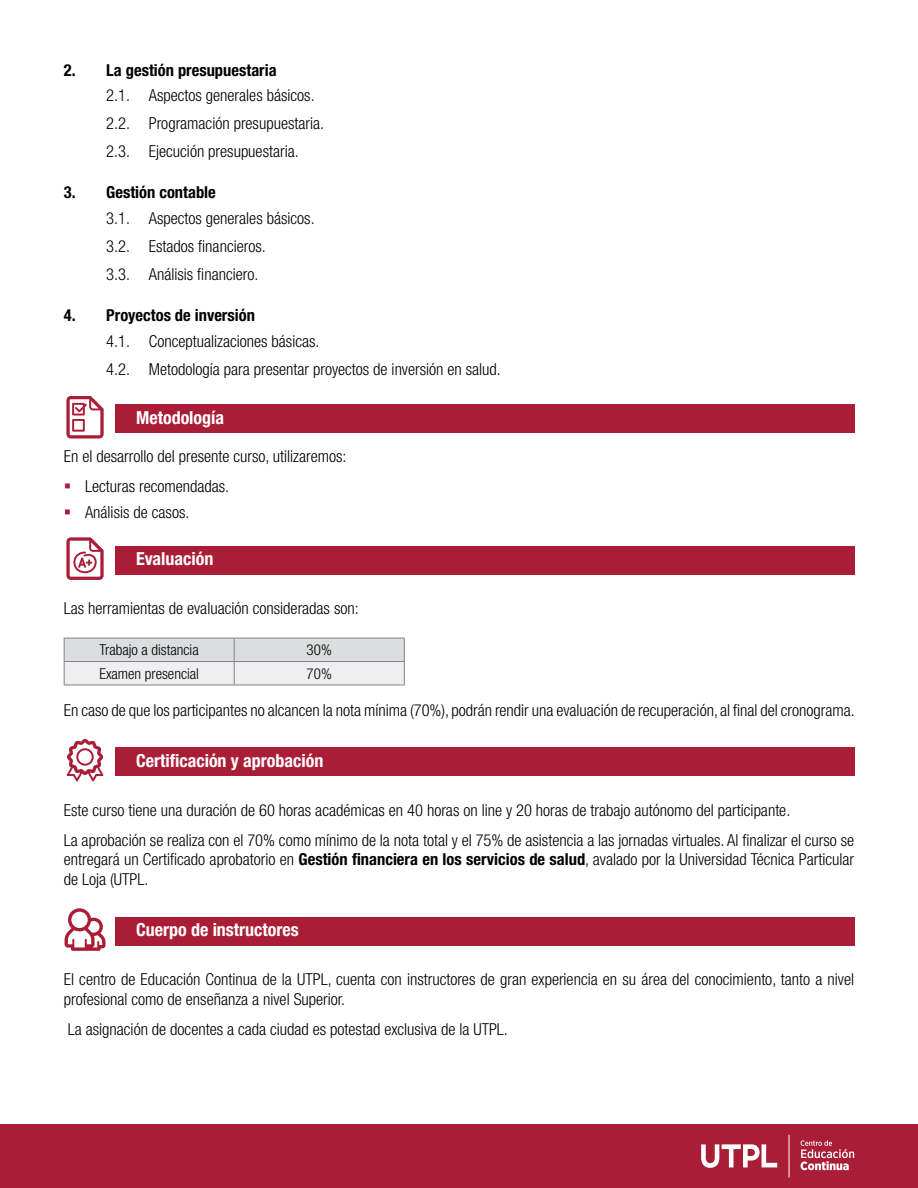
<style>
.page{position:relative;width:918px;height:1188px;background:#fff}
.page>*{position:absolute;margin:0;border:0;box-sizing:border-box;transform-origin:0 0}
.t1{font:700 condensed 18px "Helvetica Neue LT Std";color:#fff}
.t2{font:300 condensed 16.5px/28px "Helvetica Neue LT Std";color:#000}
.t3{font:700 condensed 16.5px "Helvetica Neue LT Std";color:#000}
.t4{font:300 condensed 15px "Helvetica Neue LT Std";color:#000}
.s1{font-weight:700}
</style>
<div class="page">
<div style="left:0;top:1124px;width:918px;height:64px;background:#aa1d37"></div>
<svg style="left:801px;top:1140px;width:53px;height:30px"></svg>
<svg style="left:701px;top:1144px;width:76px;height:24px"></svg>
<hr style="left:789px;top:1135px;width:1px;height:42px;background:#fff">
<svg style="left:66px;top:396px;width:38px;height:43px"></svg>
<div style="left:115px;top:404px;width:739px;height:29px;background:#aa1d37"></div>
<svg style="left:66px;top:537px;width:38px;height:43px"></svg>
<div style="left:115px;top:546px;width:739px;height:28px;background:#aa1d37"></div>
<svg style="left:64px;top:638px;width:341px;height:47px"></svg>
<hr style="left:64px;top:685px;width:170px;height:1px;background:#808285">
<hr style="left:234px;top:685px;width:171px;height:1px;background:#808285">
<svg style="left:67px;top:739px;width:37px;height:43px"></svg>
<div style="left:115px;top:747px;width:739px;height:29px;background:#aa1d37"></div>
<svg style="left:65px;top:908px;width:41px;height:43px"></svg>
<div style="left:115px;top:917px;width:739px;height:28px;background:#aa1d37"></div>
<p class="t3" style="left:64px;top:60px;width:214px">2. La gestión presupuestaria</p>
<p class="t2" style="left:106px;top:81px;width:219px">2.1. Aspectos generales básicos.<br>2.2. Programación presupuestaria.<br>2.3. Ejecución presupuestaria.</p>
<p class="t3" style="left:64px;top:182px;width:154px">3. Gestión contable</p>
<p class="t2" style="left:106px;top:204px;width:210px">3.1. Aspectos generales básicos.<br>3.2. Estados financieros.<br>3.3. Análisis financiero.</p>
<p class="t3" style="left:64px;top:305px;width:193px">4. Proyectos de inversión</p>
<p class="t2" style="left:106px;top:327px;width:396px">4.1. Conceptualizaciones básicas.<br>4.2. Metodología para presentar proyectos de inversión en salud.</p>
<p class="t1" style="left:136px;top:406px;width:90px">Metodología</p>
<p class="t2" style="left:85px;top:441px;width:263px;line-height:30.2px;text-indent:-21px">En el desarrollo del presente curso, utilizaremos:<br>Lecturas recomendadas.</p>
<p class="t2" style="left:85px;top:498px;width:106px">Análisis de casos.</p>
<p class="t1" style="left:136px;top:548px;width:79px">Evaluación</p>
<p class="t2" style="left:64px;top:594px;width:296px">Las herramientas de evaluación consideradas son:</p>
<p class="t4" style="left:100px;top:641px;width:101px">Trabajo a distancia</p>
<p class="t4" style="left:307px;top:641px;width:27px">30%</p>
<p class="t4" style="left:99px;top:665px;width:101px">Examen presencial</p>
<p class="t4" style="left:307px;top:665px;width:27px">70%</p>
<p class="t2" style="left:64px;top:696px;width:793px">En caso de que los participantes no alcancen la nota mínima (70%), podrán rendir una evaluación de recuperación, al final del cronograma.</p>
<p class="t1" style="left:136px;top:749px;width:189px">Certificación y aprobación</p>
<p class="t2" style="left:64px;top:795px;width:792px;line-height:30.2px">Este curso tiene una duración de 60 horas académicas en 40 horas on line y 20 horas de trabajo autónomo del participante.<br>La aprobación se realiza con el 70% como mínimo de la nota total y el 75% de asistencia a las jornadas virtuales. Al finalizar el curso se</p>
<p class="t2" style="left:64px;top:850px;width:792px;line-height:19.5px">entregará un Certificado aprobatorio en <span class="s1">Gestión financiera en los servicios de salud</span>, avalado por la Universidad Técnica Particular de Loja (UTPL.</p>
<p class="t1" style="left:136px;top:919px;width:164px">Cuerpo de instructores</p>
<p class="t2" style="left:64px;top:969px;width:792px;line-height:19.5px">El centro de Educación Continua de la UTPL, cuenta con instructores de gran experiencia en su área del conocimiento, tanto a nivel profesional como de enseñanza a nivel Superior.</p>
<p class="t2" style="left:68px;top:1015px;width:442px">La asignación de docentes a cada ciudad es potestad exclusiva de la UTPL.</p>
</div>
